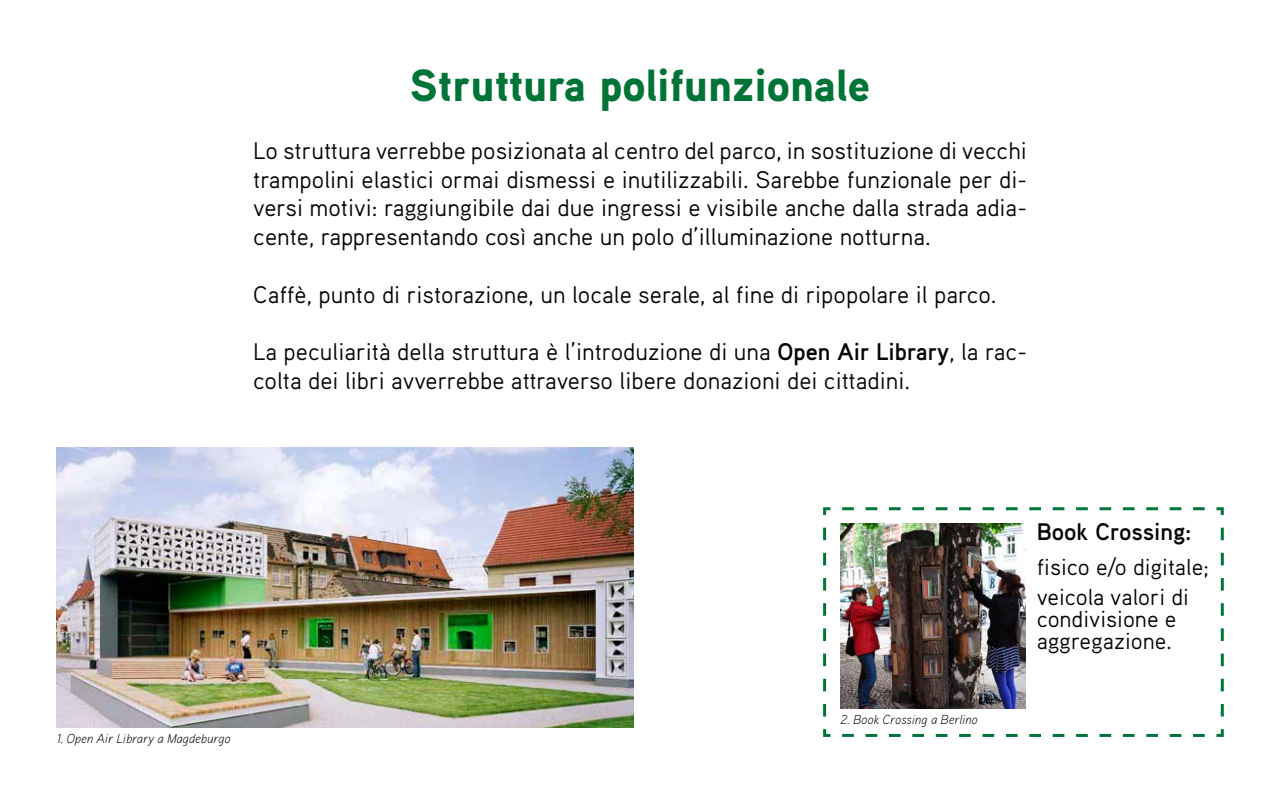
<style>
.page{position:relative;width:1280px;height:800px;background:#fff}
.page>*{position:absolute;margin:0;border:0;box-sizing:border-box;transform-origin:0 0}
.t1{font:900 45px "Aaux Pro";color:#007437}
.t2{font:24px/28.8px "Aaux Pro";color:#020606;text-align:justify}
.t3{font:700 24px "Aaux Pro";color:#020606}
.t4{font:23px/30px "Aaux Pro";color:#020606}
.t5{font:italic 300 13px "Aaux Pro";color:#020606}
.s1{font-weight:700}
</style>
<div class="page">
<img style="left:823px;top:507px;width:401px;height:230px">
<img style="left:57px;top:447px;width:577px;height:281px">
<h1 class="t1" style="left:410px;top:57px;width:462px">Struttura polifunzionale</h1>
<p class="t2" style="left:253px;top:135px;width:775px">Lo struttura verrebbe posizionata al centro del parco, in sostituzione di vecchi trampolini elastici ormai dismessi e inutilizzabili. Sarebbe funzionale per di&shy;versi motivi: raggiungibile dai due ingressi e visibile anche dalla strada adia&shy;cente, rappresentando così anche un polo d’illuminazione notturna.</p>
<p class="t2" style="left:253px;top:279px;width:745px">Caffè, punto di ristorazione, un locale serale, al fine di ripopolare il parco.</p>
<p class="t2" style="left:253px;top:337px;width:775px">La peculiarità della struttura è l’introduzione di una <span class="s1">Open Air Library</span>, la rac&shy;colta dei libri avverrebbe attraverso libere donazioni dei cittadini.</p>
<p class="t5" style="left:57px;top:731px;width:175px">1. Open Air Library a Magdeburgo</p>
<p class="t5" style="left:840px;top:711px;width:139px">2. Book Crossing a Berlino</p>
<p class="t3" style="left:1037px;top:517px;width:156px">Book Crossing:</p>
<p class="t4" style="left:1037px;top:552px;width:174px">fisico e/o digitale; veicola valori di</p>
<p class="t4" style="left:1037px;top:608px;width:141px;line-height:22px">condivisione e aggregazione.</p>
</div>
